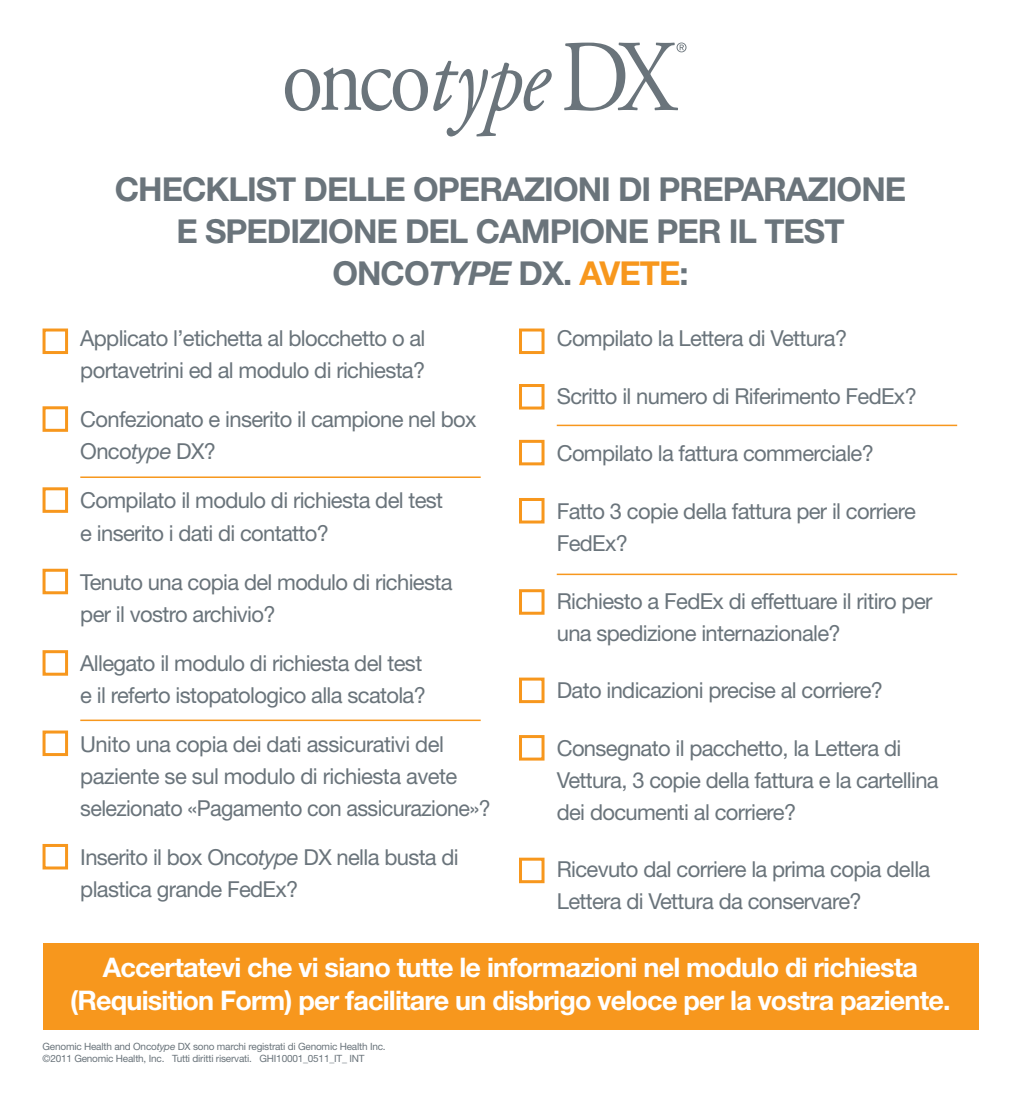
<style>
.page{position:relative;width:1021px;height:1106px;background:#fff}
.page>*{position:absolute;margin:0;border:0;box-sizing:border-box;transform-origin:0 0}
.t1{font:700 33px/42px "Helvetica Neue LT Std";letter-spacing:-.03em;color:#6a747b;text-align:center}
.t2{font:700 27px/33px "Helvetica Neue LT Std";letter-spacing:-.03em;color:#fff;text-align:center}
.t3{font:22px/32px "Helvetica Neue LT Std";letter-spacing:-.03em;color:#6a747b}
.t4{font:10px/12px "Helvetica Neue LT Std";letter-spacing:-.02em;color:#6a747b}
.s1{font-style:italic}
.s2{color:#f7971d}
</style>
<div class="page">
<svg style="left:285px;top:60px;width:266px;height:76px"></svg>
<svg style="left:564px;top:43px;width:122px;height:68px"></svg>
<div style="left:519px;top:328px;width:25px;height:26px;border:3px solid #f7971d"></div>
<div style="left:519px;top:384px;width:25px;height:25px;border:3px solid #f7971d"></div>
<div style="left:519px;top:440px;width:25px;height:25px;border:3px solid #f7971d"></div>
<div style="left:519px;top:498px;width:25px;height:25px;border:3px solid #f7971d"></div>
<div style="left:519px;top:589px;width:25px;height:25px;border:3px solid #f7971d"></div>
<div style="left:519px;top:735px;width:25px;height:25px;border:3px solid #f7971d"></div>
<div style="left:519px;top:857px;width:25px;height:26px;border:3px solid #f7971d"></div>
<hr style="left:556px;top:424px;width:401px;height:2px;background:#f7971d">
<hr style="left:556px;top:573px;width:401px;height:2px;background:#f7971d">
<div style="left:43px;top:328px;width:25px;height:26px;border:3px solid #f7971d"></div>
<hr style="left:80px;top:476px;width:400px;height:2px;background:#f7971d">
<hr style="left:80px;top:719px;width:400px;height:2px;background:#f7971d">
<div style="left:43px;top:406px;width:25px;height:26px;border:3px solid #f7971d"></div>
<div style="left:43px;top:487px;width:25px;height:26px;border:3px solid #f7971d"></div>
<div style="left:43px;top:569px;width:25px;height:25px;border:3px solid #f7971d"></div>
<div style="left:43px;top:650px;width:25px;height:25px;border:3px solid #f7971d"></div>
<div style="left:43px;top:730px;width:25px;height:26px;border:3px solid #f7971d"></div>
<div style="left:43px;top:844px;width:25px;height:25px;border:3px solid #f7971d"></div>
<div style="left:43px;top:943px;width:935px;height:86px;background:#f7971d"></div>
<div style="left:519px;top:677px;width:25px;height:26px;border:3px solid #f7971d"></div>
<h1 class="t1" style="left:115px;top:168px;width:793px">CHECKLIST DELLE OPERAZIONI DI PREPARAZIONE<br>E SPEDIZIONE DEL CAMPIONE PER IL TEST<br>ONCO<span class="s1">TYPE</span> DX. <span class="s2">AVETE</span>:</h1>
<p class="t3" style="left:80px;top:322px;width:347px">Applicato l’etichetta al blocchetto o al portavetrini ed al modulo di richiesta?</p>
<p class="t3" style="left:80px;top:403px;width:397px">Confezionato e inserito il campione nel box<br>Onco<span class="s1">type</span> DX?</p>
<p class="t3" style="left:80px;top:484px;width:364px">Compilato il modulo di richiesta del test e inserito i dati di contatto?</p>
<p class="t3" style="left:80px;top:565px;width:373px">Tenuto una copia del modulo di richiesta per il vostro archivio?</p>
<p class="t3" style="left:80px;top:646px;width:347px">Allegato il modulo di richiesta del test e il referto istopatologico alla scatola?</p>
<p class="t3" style="left:80px;top:727px;width:412px">Unito una copia dei dati assicurativi del paziente se sul modulo di richiesta avete selezionato «Pagamento con assicurazione»?</p>
<p class="t3" style="left:80px;top:840px;width:380px">Inserito il box Onco<span class="s1">type</span> DX nella busta di plastica grande FedEx?</p>
<p class="t3" style="left:556px;top:322px;width:292px">Compilato la Lettera di Vettura?</p>
<p class="t3" style="left:556px;top:380px;width:361px">Scritto il numero di Riferimento FedEx?</p>
<p class="t3" style="left:556px;top:437px;width:319px">Compilato la fattura commerciale?</p>
<p class="t3" style="left:556px;top:495px;width:360px">Fatto 3 copie della fattura per il corriere<br>FedEx?</p>
<p class="t3" style="left:556px;top:584px;width:377px">Richiesto a FedEx di effettuare il ritiro per una spedizione internazionale?</p>
<p class="t3" style="left:556px;top:674px;width:328px">Dato indicazioni precise al corriere?</p>
<p class="t3" style="left:556px;top:731px;width:383px">Consegnato il pacchetto, la Lettera di<br>Vettura, 3 copie della fattura e la cartellina dei documenti al corriere?</p>
<p class="t3" style="left:556px;top:853px;width:375px">Ricevuto dal corriere la prima copia della<br>Lettera di Vettura da conservare?</p>
<p class="t2" style="left:70px;top:949px;width:882px">Accertatevi che vi siano tutte le informazioni nel modulo di richiesta (Requisition Form) per facilitare un disbrigo veloce per la vostra paziente.</p>
<p class="t4" style="left:43px;top:1040px;width:345px">Genomic Health and Onco<span class="s1">type</span> DX sono marchi registrati di Genomic Health Inc. ©2011 Genomic Health, Inc. Tutti diritti riservati. GHI10001_0511_IT_ INT</p>
</div>
